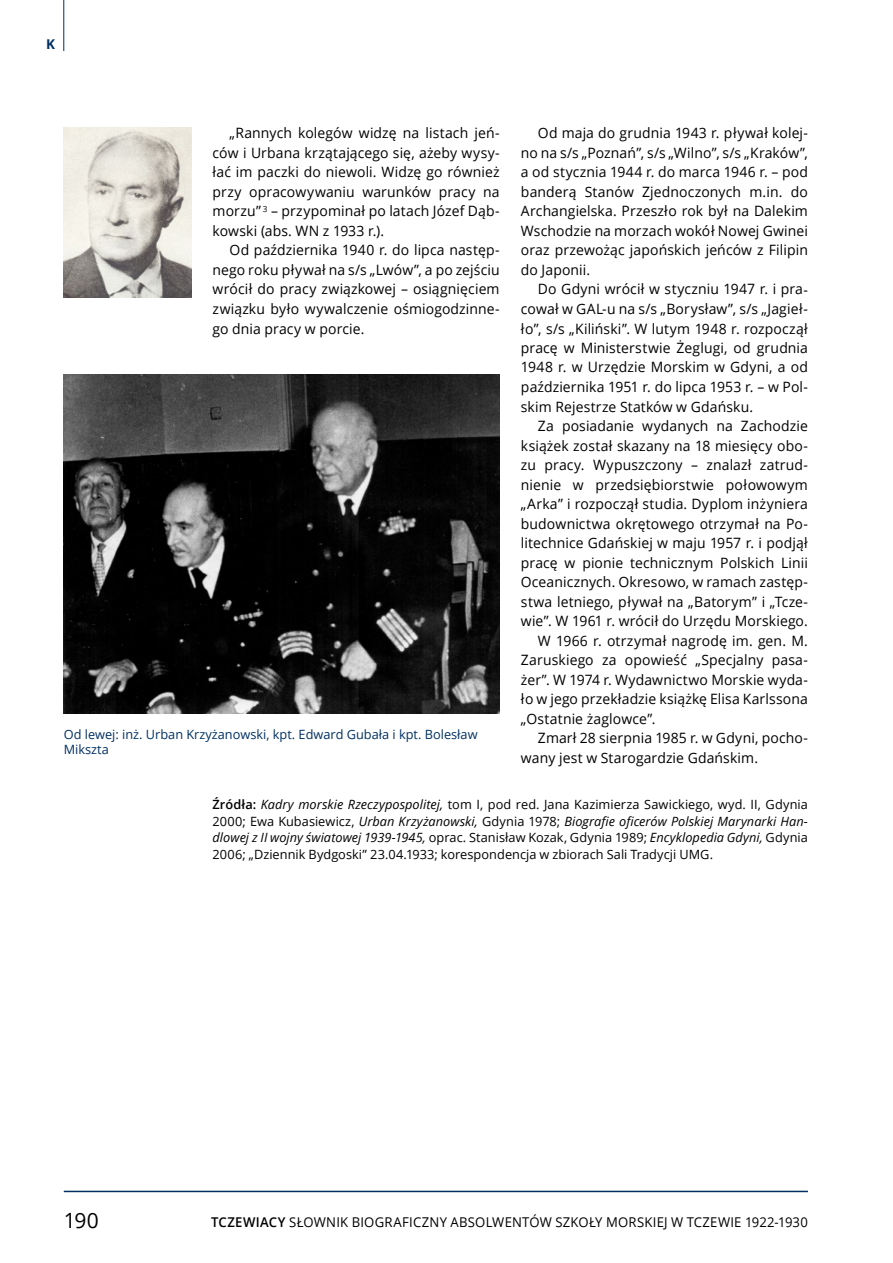
<style>
.page{position:relative;width:893px;height:1263px;background:#fff}
.page>*{position:absolute;margin:0;border:0;box-sizing:border-box;transform-origin:0 0}
.t1{font:21px "Open Sans";color:#000}
.t2{font:14.25px/19.5px "Open Sans";letter-spacing:.01em;color:#000;text-align:justify}
.t3{font:13.5px "Open Sans";letter-spacing:.015em;color:#000}
.t4{font:700 13.5px "Open Sans";color:#003063}
.t5{font:12.75px/16.5px "Open Sans";letter-spacing:.005em;color:#000;text-align:justify}
.t6{font:12.75px/15.3px "Open Sans";color:#003063}
.s1{font-weight:600}
.s2{font-style:italic}
</style>
<div class="page">
<hr style="left:64px;top:1191px;width:744px;height:1px;background:#003063">
<hr style="left:63px;top:0;width:1px;height:51px;background:#003063">
<img style="left:64px;top:128px;width:127px;height:170px">
<img style="left:64px;top:374px;width:436px;height:340px">
<p class="t4" style="left:46px;top:34px;width:10px">K</p>
<p class="t2" style="left:213px;top:123px;width:289px;text-indent:17px">„Rannych kolegów widzę na listach jeń&shy;ców i Urbana krzątającego się, ażeby wysy&shy;łać im paczki do niewoli. Widzę go również przy opracowywaniu warunków pracy na morzu” <sup>3</sup> – przypominał po latach Józef Dąb&shy;kowski (abs. WN z 1933 r.).</p>
<p class="t2" style="left:213px;top:240px;width:289px;text-indent:17px">Od października 1940 r. do lipca następ&shy;nego roku pływał na s/s „Lwów”, a po zejściu wrócił do pracy związkowej – osiągnięciem związku było wywalczenie ośmiogodzinne&shy;go dnia pracy w porcie.</p>
<p class="t2" style="left:521px;top:123px;width:289px;text-indent:17px">Od maja do grudnia 1943 r. pływał kolej&shy;no na s/s „Poznań”, s/s „Wilno”, s/s „Kraków”, a od stycznia 1944 r. do marca 1946 r. – pod banderą Stanów Zjednoczonych m.in. do Archangielska. Przeszło rok był na Dalekim Wschodzie na morzach wokół Nowej Gwinei oraz przewożąc japońskich jeńców z Filipin do Japonii.</p>
<p class="t2" style="left:521px;top:279px;width:289px;text-indent:17px">Do Gdyni wrócił w styczniu 1947 r. i pra&shy;cował w GAL-u na s/s „Borysław”, s/s „Jagieł&shy;ło”, s/s „Kiliński”. W lutym 1948 r. rozpoczął pracę w Ministerstwie Żeglugi, od grudnia 1948 r. w Urzędzie Morskim w Gdyni, a od października 1951 r. do lipca 1953 r. – w Pol&shy;skim Rejestrze Statków w Gdańsku.</p>
<p class="t2" style="left:538px;top:416px;width:271px">Za posiadanie wydanych na Zachodzie</p>
<p class="t2" style="left:521px;top:435px;width:289px">książek został skazany na 18 miesięcy obo-</p>
<p class="t2" style="left:521px;top:455px;width:289px">zu pracy. Wypuszczony – znalazł zatrud-</p>
<p class="t2" style="left:521px;top:474px;width:289px">nienie w przedsiębiorstwie połowowym</p>
<p class="t2" style="left:521px;top:494px;width:288px">„Arka” i rozpoczął studia. Dyplom inżyniera</p>
<p class="t2" style="left:521px;top:513px;width:289px">budownictwa okrętowego otrzymał na Po-</p>
<p class="t2" style="left:521px;top:533px;width:289px">litechnice Gdańskiej w maju 1957 r. i podjął</p>
<p class="t2" style="left:521px;top:552px;width:289px">pracę w pionie technicznym Polskich Linii</p>
<p class="t2" style="left:521px;top:572px;width:289px">Oceanicznych. Okresowo, w ramach zastęp-</p>
<p class="t2" style="left:521px;top:591px;width:289px">stwa letniego, pływał na „Batorym” i „Tcze-</p>
<p class="t2" style="left:521px;top:611px;width:288px">wie”. W 1961 r. wrócił do Urzędu Morskiego.</p>
<p class="t2" style="left:538px;top:630px;width:271px">W 1966 r. otrzymał nagrodę im. gen. M.</p>
<p class="t2" style="left:521px;top:650px;width:289px">Zaruskiego za opowieść „Specjalny pasa-</p>
<p class="t2" style="left:521px;top:669px;width:289px">żer”. W 1974 r. Wydawnictwo Morskie wyda-</p>
<p class="t2" style="left:521px;top:689px;width:289px">ło w jego przekładzie książkę Elisa Karlssona</p>
<p class="t2" style="left:521px;top:708px;width:136px">„Ostatnie żaglowce”.</p>
<p class="t2" style="left:538px;top:728px;width:272px">Zmarł 28 sierpnia 1985 r. w Gdyni, pocho-</p>
<p class="t2" style="left:521px;top:747px;width:239px">wany jest w Starogardzie Gdańskim.</p>
<p class="t5" style="left:213px;top:796px;width:597px"><span class="s1">Źródła:</span> <span class="s2">Kadry morskie Rzeczypospolitej,</span> tom I, pod red. Jana Kazimierza Sawickiego, wyd. II, Gdynia 2000; Ewa Kubasiewicz, <span class="s2">Urban Krzyżanowski,</span> Gdynia 1978; <span class="s2">Biografie oficerów Polskiej Marynarki Han&shy;dlowej z II wojny światowej 1939-1945,</span> oprac. Stanisław Kozak, Gdynia 1989; <span class="s2">Encyklopedia Gdyni,</span> Gdynia 2006; „Dziennik Bydgoski” 23.04.1933; korespondencja w zbiorach Sali Tradycji UMG.</p>
<p class="t6" style="left:64px;top:726px;width:415px">Od lewej: inż. Urban Krzyżanowski, kpt. Edward Gubała i kpt. Bolesław<br>Mikszta</p>
<h1 class="t1" style="left:64px;top:1206px;width:36px">190</h1>
<p class="t3" style="left:211px;top:1212px;width:598px"><span class="s1">TCZEWIACY</span> SŁOWNIK BIOGRAFICZNY ABSOLWENTÓW SZKOŁY MORSKIEJ W TCZEWIE 1922-1930</p>
</div>
